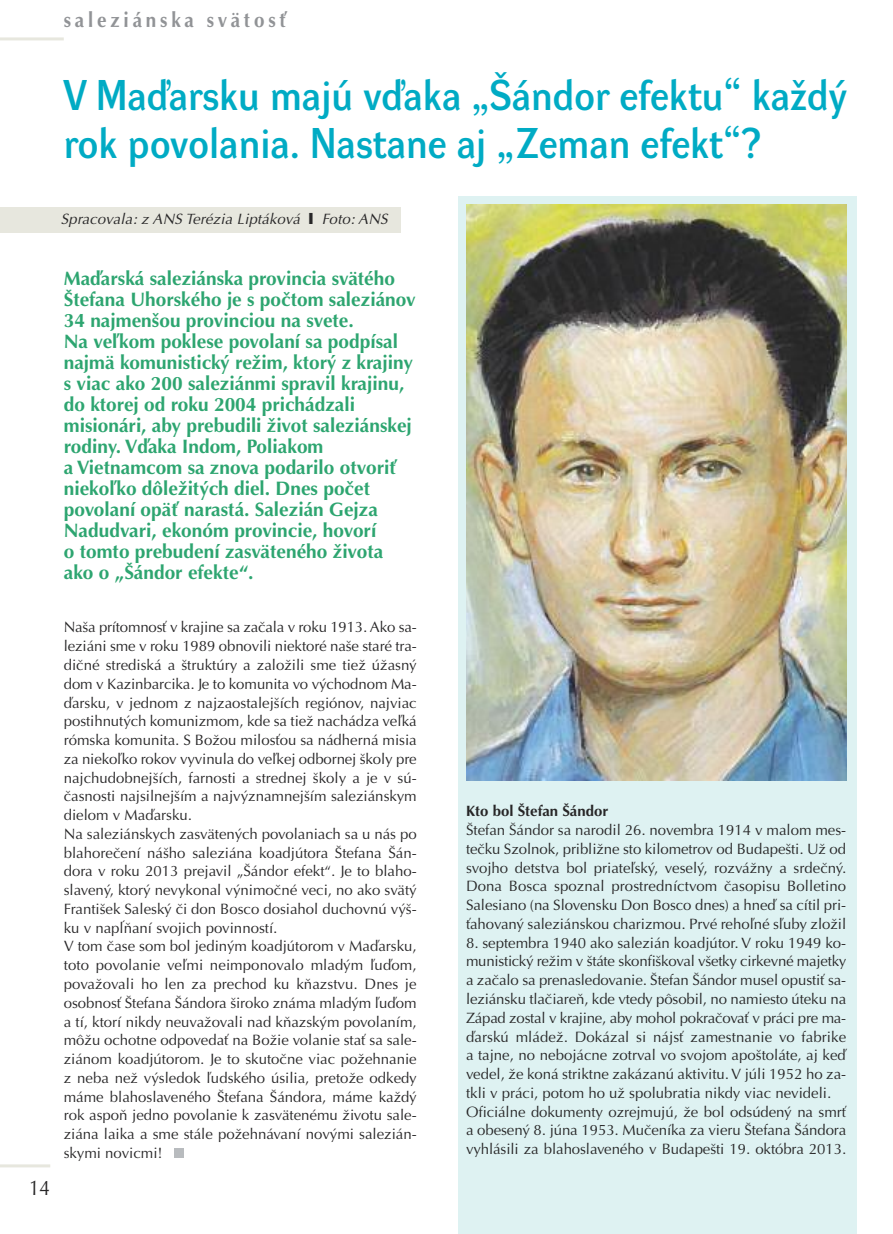
<style>
.page{position:relative;width:893px;height:1234px;background:#fff}
.page>*{position:absolute;margin:0;border:0;box-sizing:border-box;transform-origin:0 0}
.t1{font:700 42px/48px "Dyna Grotesk LE";color:#00abc4;scale:.9 1}
.t2{font:700 21px "Optima CE";letter-spacing:.2em;color:#919396;scale:.9 1}
.t3{font:21px "Optima CE";color:#272627;scale:.9 1}
.t4{font:700 19.5px/21px "Optima CE";color:#2da570}
.t5{font:15px/18.8px "Optima CE";color:#272627}
.t6{font:italic 15px "Optima CE";letter-spacing:.01em;color:#272627}
.t7{font:700 15px "Optima CE";color:#272627}
</style>
<div class="page">
<div style="left:458px;top:196px;width:398px;height:1037px;background:#def2f2"></div>
<hr style="left:0;top:1164px;width:50px;height:3px;background:#e7e7de">
<hr style="left:0;top:37px;width:64px;height:3px;background:#e7e7de">
<div style="left:0;top:207px;width:401px;height:26px;background:#e7e7de"></div>
<img style="left:466px;top:204px;width:380px;height:576px">
<div style="left:174px;top:1147px;width:10px;height:10px;background:#b8bbbe"></div>
<h2 class="t2" style="left:64px;top:12px;width:249px">saleziánska svätosť</h2>
<h1 class="t1" style="left:64px;top:75px;width:872px">V maďarsku majú vďaka „Šándor efektu“ každý rok povolania. nastane aj „Zeman efekt“?</h1>
<p class="t6" style="left:61px;top:213px;width:328px">Spracovala: z ANS Terézia Liptáková ❙ Foto: ANS</p>
<p class="t4" style="left:64px;top:270px;width:353px">Maďarská saleziánska provincia svätého Štefana Uhorského je s počtom saleziánov 34 najmenšou provinciou na svete.<br>Na veľkom poklese povolaní sa podpísal najmä komunistický režim, ktorý z krajiny s viac ako 200 saleziánmi spravil krajinu, do ktorej od roku 2004 prichádzali misionári, aby prebudili život saleziánskej rodiny. Vďaka Indom, Poliakom<br>a Vietnamcom sa znova podarilo otvoriť niekoľko dôležitých diel. Dnes počet povolaní opäť narastá. Salezián Gejza Nadudvari, ekonóm provincie, hovorí<br>o tomto prebudení zasväteného života ako o „Šándor efekte“.</p>
<h2 class="t3" style="left:29px;top:1180px;width:25px">14</h2>
<p class="t5" style="left:64px;top:619px;width:354px">Naša prítomnosť v krajine sa začala v roku 1913. Ako sa&shy;leziáni sme v roku 1989 obnovili niektoré naše staré tra&shy;dičné strediská a štruktúry a založili sme tiež úžasný dom v Kazinbarcika. Je to komunita vo východnom Ma&shy;ďarsku, v jednom z najzaostalejších regiónov, najviac postihnutých komunizmom, kde sa tiež nachádza veľká rómska komunita. S Božou milosťou sa nádherná misia za niekoľko rokov vyvinula do veľkej odbornej školy pre najchudobnejších, farnosti a strednej školy a je v sú&shy;časnosti najsilnejším a najvýznamnejším saleziánskym dielom v Maďarsku.<br>Na saleziánskych zasvätených povolaniach sa u nás po blahorečení nášho saleziána koadjútora Štefana Šán&shy;dora v roku 2013 prejavil „Šándor efekt“. Je to blaho&shy;slavený, ktorý nevykonal výnimočné veci, no ako svätý František Saleský či don Bosco dosiahol duchovnú výš&shy;ku v napĺňaní svojich povinností.<br>V tom čase som bol jediným koadjútorom v Maďarsku, toto povolanie veľmi neimponovalo mladým ľuďom, považovali ho len za prechod ku kňazstvu. Dnes je osobnosť Štefana Šándora široko známa mladým ľuďom a tí, ktorí nikdy neuvažovali nad kňazským povolaním, môžu ochotne odpovedať na Božie volanie stať sa sale&shy;ziánom koadjútorom. Je to skutočne viac požehnanie z neba než výsledok ľudského úsilia, pretože odkedy máme blahoslaveného Štefana Šándora, máme každý rok aspoň jedno povolanie k zasvätenému životu sale&shy;ziána laika a sme stále požehnávaní novými salezián&shy;skymi novicmi!</p>
<p class="t7" style="left:466px;top:805px;width:144px">Kto bol Štefan Šándor</p>
<p class="t5" style="left:466px;top:821px;width:382px;text-align:justify">Štefan Šándor sa narodil 26. novembra 1914 v malom mes&shy;tečku Szolnok, približne sto kilometrov od Budapešti. Už od svojho detstva bol priateľský, veselý, rozvážny a srdečný.<br>Dona Bosca spoznal prostredníctvom časopisu Bolletino Salesiano (na Slovensku Don Bosco dnes) a hneď sa cítil pri&shy;ťahovaný saleziánskou charizmou. Prvé rehoľné sľuby zložil</p>
<p class="t5" style="left:466px;top:934px;width:382px">8. septembra 1940 ako salezián koadjútor. V roku 1949 ko&shy;munistický režim v štáte skonfiškoval všetky cirkevné majetky a začalo sa prenasledovanie. Štefan Šándor musel opustiť sa&shy;leziánsku tlačiareň, kde vtedy pôsobil, no namiesto úteku na Západ zostal v krajine, aby mohol pokračovať v práci pre ma&shy;ďarskú mládež. Dokázal si nájsť zamestnanie vo fabrike a tajne, no nebojácne zotrval vo svojom apoštoláte, aj keď vedel, že koná striktne zakázanú aktivitu.V júli 1952 ho za&shy;tkli v práci, potom ho už spolubratia nikdy viac nevideli.<br>Oficiálne dokumenty ozrejmujú, že bol odsúdený na smrť a obesený 8. júna 1953. Mučeníka za vieru Štefana Šándora vyhlásili za blahoslaveného v Budapešti 19. októbra 2013.</p>
</div>
